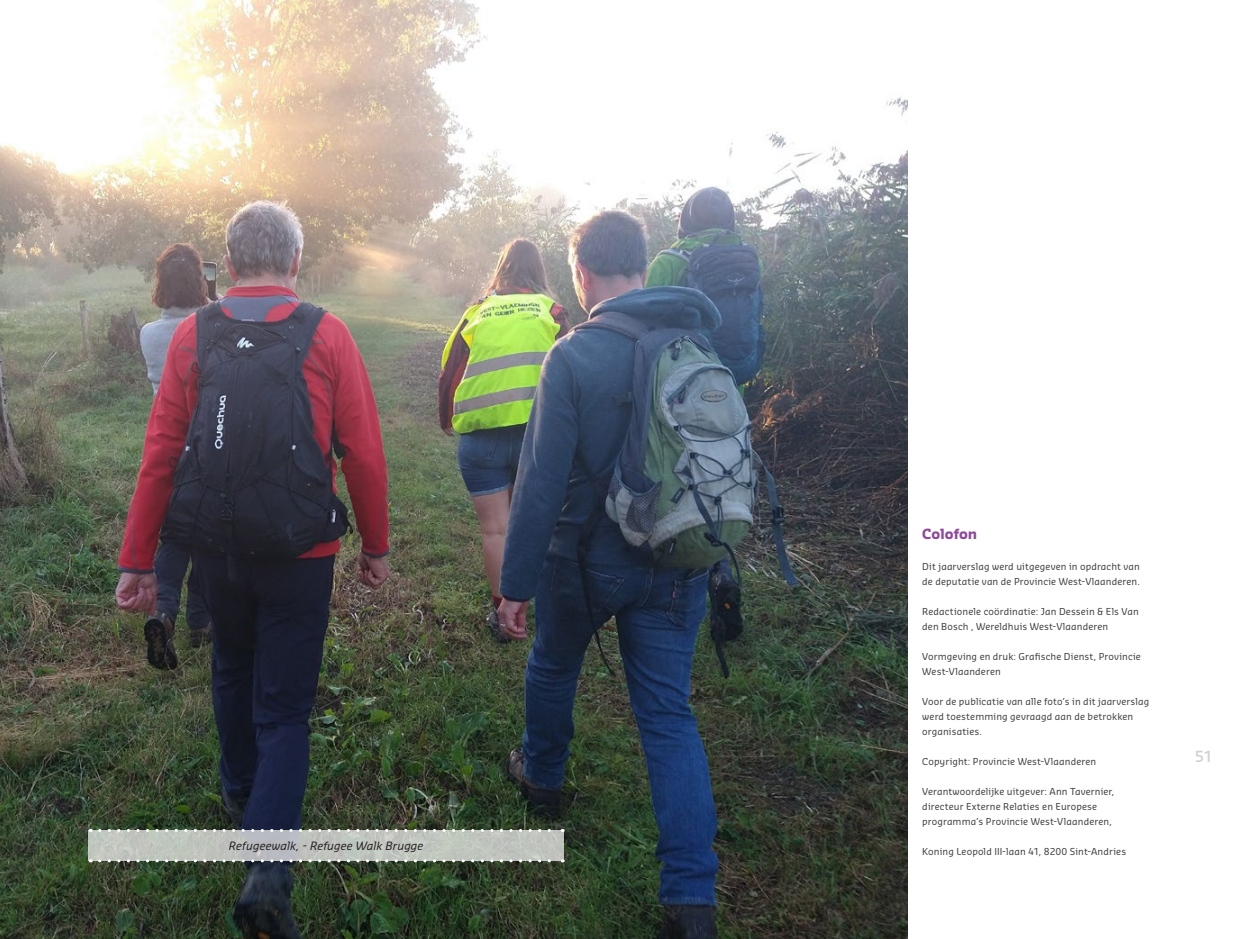
<style>
.page{position:relative;width:1241px;height:939px;background:#fff}
.page>*{position:absolute;margin:0;border:0;box-sizing:border-box;transform-origin:0 0}
.t1{font:600 15px "Sansa Pro";color:#d1d2d4}
.ondertitel{font:700 13.75px "Sansa Pro";letter-spacing:-.005em;color:#8e499b}
.Blokje_op_foto{font:italic 11.25px "Sansa Pro";letter-spacing:.005em;color:#231f20}
.body{font:9.38px/15px "Sansa Pro";letter-spacing:.015em;color:#3e3e3f}
</style>
<div class="page">
<img style="left:0;top:0;width:907px;height:939px">
<div style="left:89px;top:831px;width:474px;height:30px;background:#bfc4be"></div>
<svg style="left:100px;top:829px;width:463px;height:3px"></svg>
<svg style="left:100px;top:859px;width:463px;height:3px"></svg>
<p class="Blokje_op_foto" style="left:229px;top:838px;width:196px">Refugeewalk, - Refugee Walk Brugge</p>
<p class="ondertitel" style="left:922px;top:525px;width:56px">Colofon</p>
<p class="body" style="left:922px;top:559px;width:219px">Dit jaarverslag werd uitgegeven in opdracht van de deputatie van de Provincie West-Vlaanderen.</p>
<p class="body" style="left:922px;top:604px;width:218px">Redactionele coördinatie: Jan Dessein &amp; Els Van den Bosch , Wereldhuis West-Vlaanderen</p>
<p class="body" style="left:922px;top:649px;width:220px">Vormgeving en druk: Grafische Dienst, Provincie<br>West-Vlaanderen</p>
<p class="body" style="left:922px;top:694px;width:228px">Voor de publicatie van alle foto’s in dit jaarverslag werd toestemming gevraagd aan de betrokken organisaties.</p>
<p class="body" style="left:922px;top:754px;width:175px">Copyright: Provincie West-Vlaanderen</p>
<p class="body" style="left:922px;top:784px;width:194px">Verantwoordelijke uitgever: Ann Tavernier, directeur Externe Relaties en Europese programma’s Provincie West-Vlaanderen,</p>
<p class="body" style="left:922px;top:844px;width:205px">Koning Leopold III-laan 41, 8200 Sint-Andries</p>
<h1 class="t1" style="left:1194px;top:747px;width:20px">51</h1>
</div>
